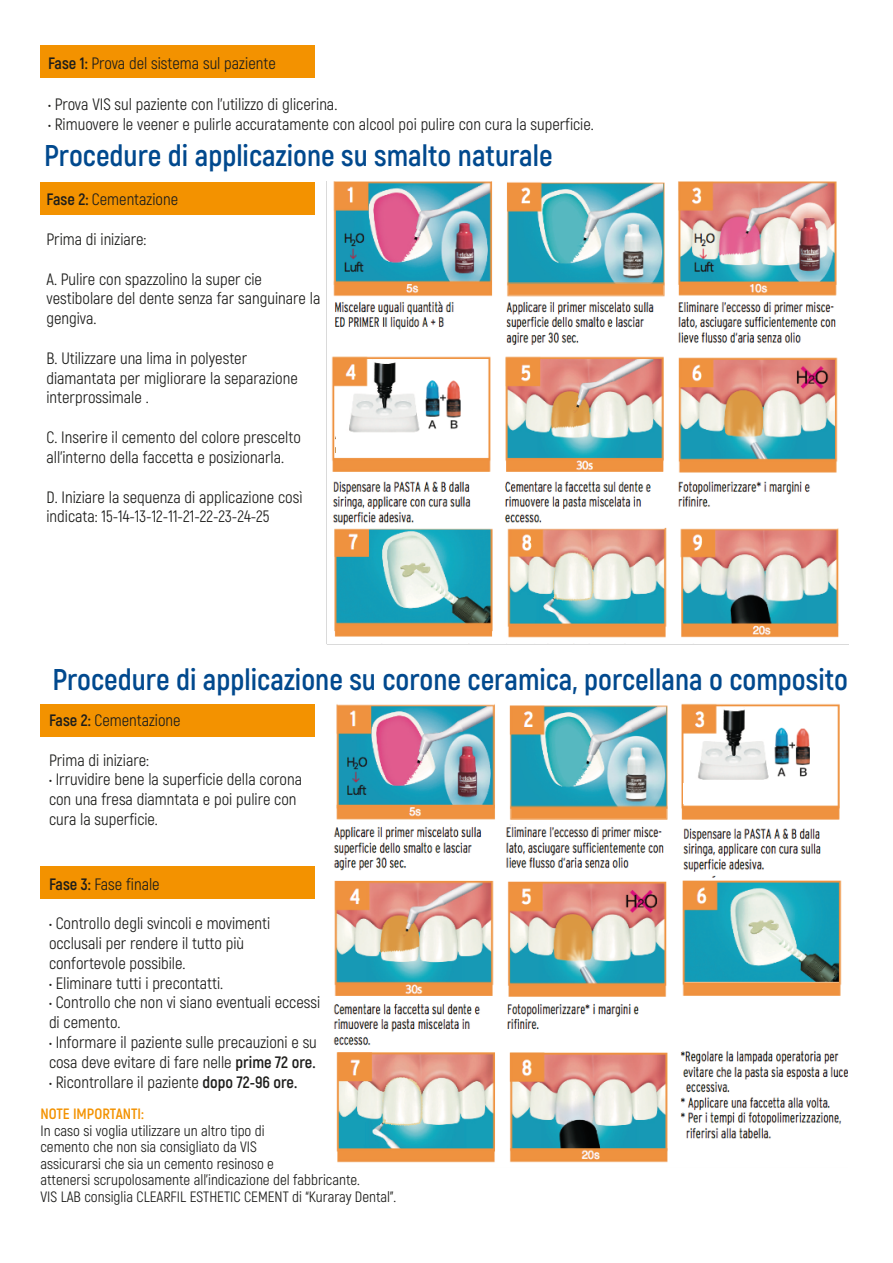
<style>
.page{position:relative;width:893px;height:1263px;background:#fff}
.page>*{position:absolute;margin:0;border:0;box-sizing:border-box;transform-origin:0 0}
.t1{font:700 30px "Akrobat";color:#01498e}
.t2{font:16.5px/19.8px "Akrobat";color:#1d1d1b}
.t3{font:15px/16.5px "Akrobat";color:#1d1d1b}
.t4{font:700 15px "Akrobat";color:#f39200}
.s1{font-weight:700}
</style>
<div class="page">
<div style="left:40px;top:704px;width:275px;height:32px;background:#f39200"></div>
<div style="left:40px;top:182px;width:275px;height:32px;background:#f39200"></div>
<div style="left:40px;top:45px;width:275px;height:33px;background:#f39200"></div>
<img style="left:327px;top:181px;width:521px;height:464px">
<img style="left:333px;top:704px;width:515px;height:459px">
<div style="left:40px;top:866px;width:275px;height:33px;background:#f39200"></div>
<div style="left:683px;top:783px;width:153px;height:20px;background:#fff"></div>
<div style="left:336px;top:434px;width:152px;height:20px;background:#fff"></div>
<p class="t2" style="left:48px;top:53px;width:229px"><span class="s1">Fase 1:</span> Prova del sistema sul paziente</p>
<p class="t2" style="left:48px;top:94px;width:291px">• Prova VIS sul paziente con l’utilizzo di glicerina.</p>
<p class="t2" style="left:48px;top:114px;width:547px">• Rimuovere le veener e pulirle accuratamente con alcool poi pulire con cura la superficie.</p>
<h1 class="t1" style="left:44px;top:137px;width:510px">Procedure di applicazione su smalto naturale</h1>
<p class="t2" style="left:46px;top:190px;width:133px"><span class="s1">Fase 2:</span> Cementazione</p>
<p class="t2" style="left:46px;top:229px;width:102px">Prima di iniziare:</p>
<p class="t2" style="left:46px;top:269px;width:275px">A. Pulire con spazzolino la super cie vestibolare del dente senza far sanguinare la gengiva.</p>
<p class="t2" style="left:46px;top:348px;width:253px">B. Utilizzare una lima in polyester diamantata per migliorare la separazione interprossimale .</p>
<p class="t2" style="left:46px;top:427px;width:256px">C. Inserire il cemento del colore prescelto all’interno della faccetta e posizionarla.</p>
<p class="t2" style="left:46px;top:487px;width:258px">D. Iniziare la sequenza di applicazione così indicata: 15-14-13-12-11-21-22-23-24-25</p>
<h1 class="t1" style="left:52px;top:661px;width:797px">Procedure di applicazione su corone ceramica, porcellana o composito</h1>
<p class="t2" style="left:49px;top:710px;width:133px"><span class="s1">Fase 2:</span> Cementazione</p>
<p class="t2" style="left:49px;top:750px;width:102px">Prima di iniziare:</p>
<p class="t2" style="left:49px;top:770px;width:255px">• Irruvidire bene la superficie della corona con una fresa diamntata e poi pulire con cura la superficie.</p>
<p class="t2" style="left:49px;top:874px;width:112px"><span class="s1">Fase 3:</span> Fase finale</p>
<p class="t2" style="left:49px;top:913px;width:223px">• Controllo degli svincoli e movimenti occlusali per rendere il tutto più confortevole possibile.</p>
<p class="t2" style="left:49px;top:973px;width:176px">• Eliminare tutti i precontatti.</p>
<p class="t2" style="left:49px;top:993px;width:273px">• Controllo che non vi siano eventuali eccessi di cemento.</p>
<p class="t2" style="left:49px;top:1032px;width:269px">• Informare il paziente sulle precauzioni e su cosa deve evitare di fare nelle <span class="s1">prime 72 ore.</span></p>
<p class="t2" style="left:49px;top:1072px;width:250px">• Ricontrollare il paziente <span class="s1">dopo 72-96 ore.</span></p>
<p class="t4" style="left:40px;top:1104px;width:105px">NOTE IMPORTANTI:</p>
<p class="t3" style="left:40px;top:1122px;width:357px">In caso si voglia utilizzare un altro tipo di<br>cemento che non sia consigliato da VIS<br>assicurarsi che sia un cemento resinoso e<br>attenersi scrupolosamente all’indicazione del fabbricante.<br>VIS LAB consiglia CLEARFIL ESTHETIC CEMENT di “Kuraray Dental”.</p>
</div>
